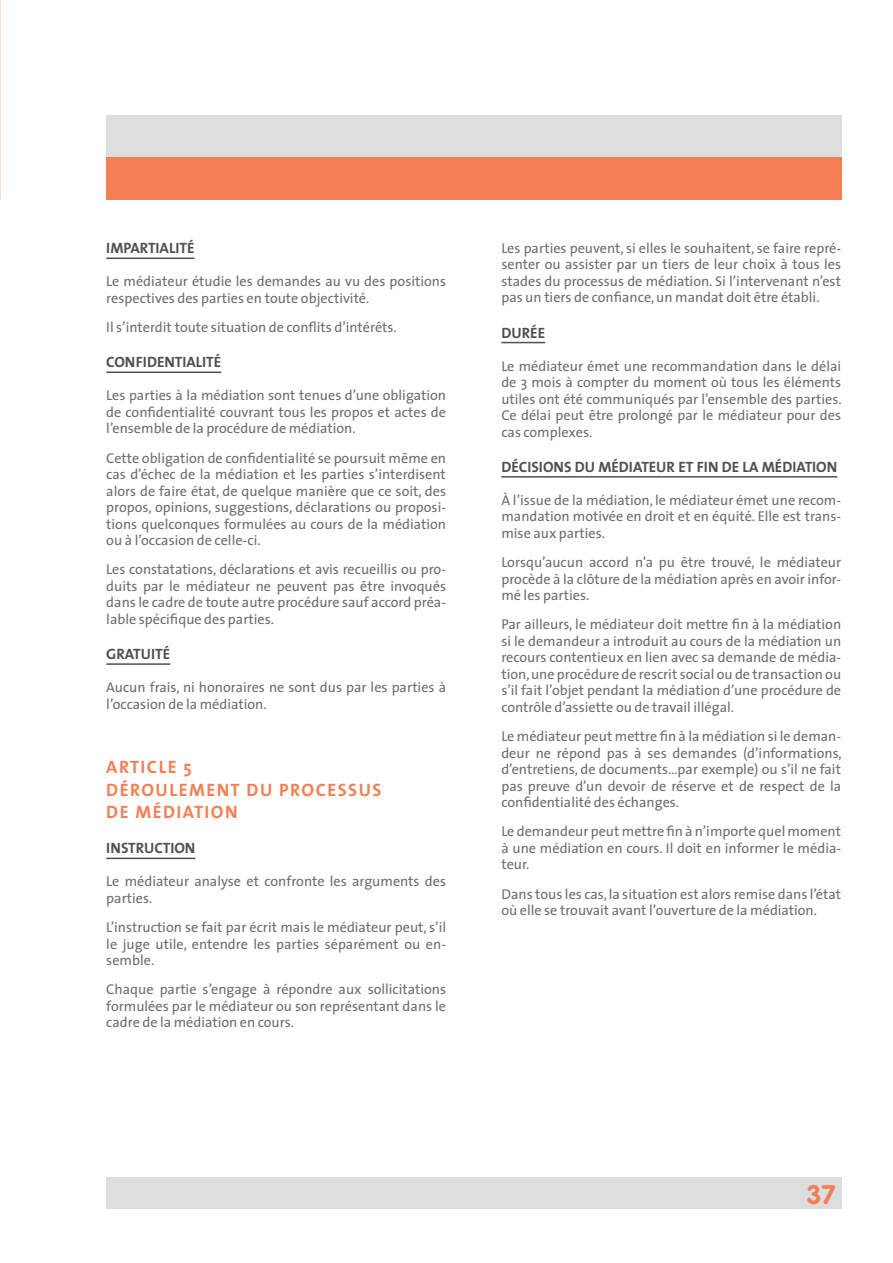
<style>
.page{position:relative;width:893px;height:1263px;background:#fff}
.page>*{position:absolute;margin:0;border:0;box-sizing:border-box;transform-origin:0 0}
.t1{font:700 26.4px "VAG Rounded";color:#f47f54}
.t2{font:700 18px/22.5px "The Sans";letter-spacing:.08em;color:#f47f54}
.t3{font:700 15px "The Sans";color:#505052}
.t4{font:14.25px/16.5px "The Sans";color:#6c6d70;text-align:justify}
</style>
<div class="page">
<div style="left:106px;top:1177px;width:736px;height:32px;background:#dcdddf"></div>
<div style="left:106px;top:115px;width:736px;height:42px;background:#dcdddf"></div>
<div style="left:106px;top:157px;width:736px;height:43px;background:#f47f54"></div>
<hr style="left:106px;top:257px;width:88px;height:2px;background:#505052">
<hr style="left:106px;top:371px;width:115px;height:2px;background:#505052">
<hr style="left:106px;top:663px;width:64px;height:2px;background:#505052">
<hr style="left:106px;top:858px;width:89px;height:1px;background:#505052">
<hr style="left:501px;top:342px;width:44px;height:1px;background:#505052">
<hr style="left:501px;top:476px;width:336px;height:2px;background:#505052">
<p class="t3" style="left:106px;top:236px;width:90px">IMPARTIALITÉ</p>
<p class="t4" style="left:106px;top:273px;width:341px">Le médiateur étudie les demandes au vu des positions respectives des parties en toute objectivité.</p>
<p class="t4" style="left:106px;top:318px;width:292px">Il s’interdit toute situation de conflits d’intérêts.</p>
<p class="t3" style="left:106px;top:350px;width:116px">CONFIDENTIALITÉ</p>
<p class="t4" style="left:106px;top:387px;width:341px">Les parties à la médiation sont tenues d’une obligation de confidentialité couvrant tous les propos et actes de l’ensemble de la procédure de médiation.</p>
<p class="t4" style="left:106px;top:449px;width:341px">Cette obligation de confidentialité se poursuit même en cas d’échec de la médiation et les parties s’interdisent alors de faire état, de quelque manière que ce soit, des propos, opinions, suggestions, déclarations ou proposi&shy;tions quelconques formulées au cours de la médiation ou à l’occasion de celle-ci.</p>
<p class="t4" style="left:106px;top:561px;width:341px">Les constatations, déclarations et avis recueillis ou pro&shy;duits par le médiateur ne peuvent pas être invoqués dans le cadre de toute autre procédure sauf accord préa&shy;lable spécifique des parties.</p>
<p class="t3" style="left:106px;top:641px;width:65px">GRATUITÉ</p>
<p class="t4" style="left:106px;top:679px;width:341px">Aucun frais, ni honoraires ne sont dus par les parties à l’occasion de la médiation.</p>
<p class="t2" style="left:106px;top:755px;width:277px">ARTICLE 5<br>DÉROULEMENT DU PROCESSUS<br>DE MÉDIATION</p>
<p class="t3" style="left:106px;top:836px;width:91px">INSTRUCTION</p>
<p class="t4" style="left:106px;top:873px;width:341px">Le médiateur analyse et confronte les arguments des parties.</p>
<p class="t4" style="left:106px;top:919px;width:341px">L’instruction se fait par écrit mais le médiateur peut, s’il le juge utile, entendre les parties séparément ou en&shy;semble.</p>
<p class="t4" style="left:106px;top:981px;width:341px">Chaque partie s’engage à répondre aux sollicitations formulées par le médiateur ou son représentant dans le cadre de la médiation en cours.</p>
<p class="t4" style="left:501px;top:239px;width:341px">Les parties peuvent, si elles le souhaitent, se faire repré&shy;senter ou assister par un tiers de leur choix à tous les stades du processus de médiation. Si l’intervenant n’est pas un tiers de confiance, un mandat doit être établi.</p>
<p class="t3" style="left:501px;top:320px;width:45px">DURÉE</p>
<p class="t4" style="left:501px;top:357px;width:342px">Le médiateur émet une recommandation dans le délai de 3 mois à compter du moment où tous les éléments utiles ont été communiqués par l’ensemble des parties.<br>Ce délai peut être prolongé par le médiateur pour des cas complexes.</p>
<p class="t3" style="left:501px;top:454px;width:337px">DÉCISIONS DU MÉDIATEUR ET FIN DE LA MÉDIATION</p>
<p class="t4" style="left:501px;top:491px;width:341px">À l’issue de la médiation, le médiateur émet une recom&shy;mandation motivée en droit et en équité. Elle est trans&shy;mise aux parties.</p>
<p class="t4" style="left:501px;top:554px;width:341px">Lorsqu’aucun accord n’a pu être trouvé, le médiateur procède à la clôture de la médiation après en avoir infor&shy;mé les parties.</p>
<p class="t4" style="left:501px;top:616px;width:341px">Par ailleurs, le médiateur doit mettre fin à la médiation si le demandeur a introduit au cours de la médiation un recours contentieux en lien avec sa demande de média&shy;tion, une procédure de rescrit social ou de transaction ou s’il fait l’objet pendant la médiation d’une procédure de contrôle d’assiette ou de travail illégal.</p>
<p class="t4" style="left:501px;top:728px;width:342px">Le médiateur peut mettre fin à la médiation si le deman&shy;deur ne répond pas à ses demandes (d’informations, d’entretiens, de documents…par exemple) ou s’il ne fait pas preuve d’un devoir de réserve et de respect de la confidentialité des échanges.</p>
<p class="t4" style="left:501px;top:823px;width:341px">Le demandeur peut mettre fin à n’importe quel moment à une médiation en cours. Il doit en informer le média&shy;teur.</p>
<p class="t4" style="left:501px;top:885px;width:341px">Dans tous les cas, la situation est alors remise dans l’état où elle se trouvait avant l’ouverture de la médiation.</p>
<h1 class="t1" style="left:806px;top:1179px;width:31px">37</h1>
</div>
